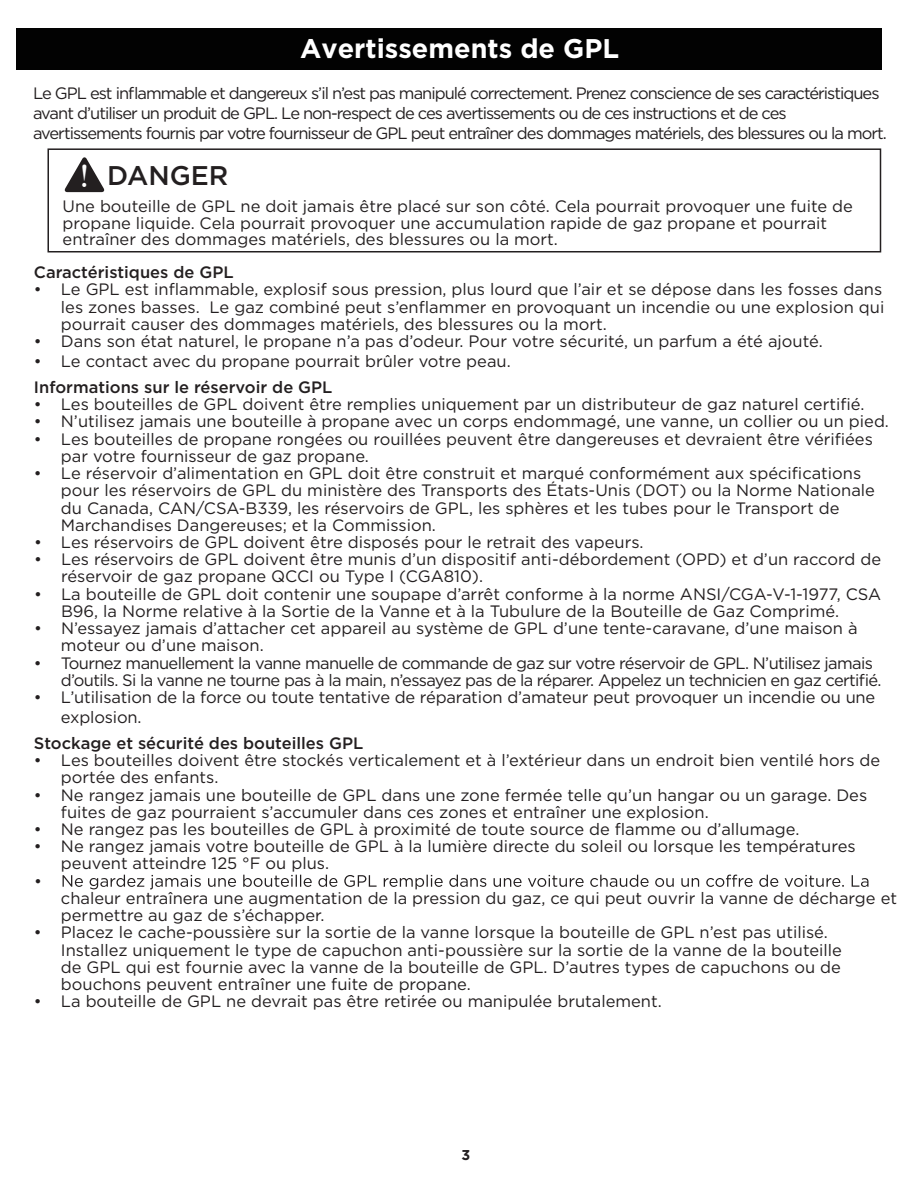
<style>
.page{position:relative;width:918px;height:1188px;background:#fff}
.page>*{position:absolute;margin:0;border:0;box-sizing:border-box;transform-origin:0 0}
.t1{font:700 27px "Gotham";color:#fff}
.t2{font:500 27px "Gotham";color:#231f20}
.t3{font:16.5px/17.2px "Gotham";color:#231f20}
.t4{font:16.5px/19.8px "Gotham";letter-spacing:-.06em;color:#231f20}
.t5{font:16.5px/17.2px "Gotham";letter-spacing:-.04em;color:#231f20}
.t6{font:500 16.5px "Gotham";color:#231f20}
.t7{font:700 14.25px "Gotham";color:#231f20}
.s1{font-family:"Bask Old Face";font-weight:400;font-size:33.45px;color:#fff}
</style>
<div class="page">
<div style="left:17px;top:28px;width:865px;height:42px;background:#020202"></div>
<svg style="left:63px;top:875px;width:805px;height:14px"></svg>
<div style="left:47px;top:148px;width:834px;height:104px;border:2px solid #231f20"></div>
<svg style="left:64px;top:157px;width:41px;height:35px"></svg>
<h1 class="t1" style="left:300px;top:30px;width:321px">Avertissements de GPL</h1>
<p class="t4" style="left:33px;top:83px;width:855px">Le GPL est inflammable et dangereux s’il n’est pas manipulé correctement. Prenez conscience de ses caractéristiques avant d’utiliser un produit de GPL. Le non-respect de ces avertissements ou de ces instructions et de ces avertissements fournis par votre fournisseur de GPL peut entraîner des dommages matériels, des blessures ou la mort.</p>
<h1 class="t2" style="left:80px;top:158px;width:150px"><span class="s1">!</span> DANGER</h1>
<p class="t3" style="left:63px;top:198px;width:792px;line-height:16.5px">Une bouteille de GPL ne doit jamais être placé sur son côté. Cela pourrait provoquer une fuite de propane liquide. Cela pourrait provoquer une accumulation rapide de gaz propane et pourrait entraîner des dommages matériels, des blessures ou la mort.</p>
<p class="t6" style="left:34px;top:262px;width:201px">Caractéristiques de GPL</p>
<p class="t3" style="left:61px;top:281px;width:825px;text-indent:-27px">• Le GPL est inflammable, explosif sous pression, plus lourd que l’air et se dépose dans les fosses dans les zones basses. Le gaz combiné peut s’enflammer en provoquant un incendie ou une explosion qui pourrait causer des dommages matériels, des blessures ou la mort.</p>
<p class="t3" style="left:34px;top:332px;width:790px">• Dans son état naturel, le propane n’a pas d’odeur. Pour votre sécurité, un parfum a été ajouté.</p>
<p class="t3" style="left:34px;top:352px;width:478px">• Le contact avec du propane pourrait brûler votre peau.</p>
<p class="t6" style="left:34px;top:376px;width:300px">Informations sur le réservoir de GPL</p>
<p class="t3" style="left:34px;top:395px;width:832px">• Les bouteilles de GPL doivent être remplies uniquement par un distributeur de gaz naturel certifié.</p>
<p class="t3" style="left:34px;top:412px;width:857px">• N’utilisez jamais une bouteille à propane avec un corps endommagé, une vanne, un collier ou un pied.</p>
<p class="t3" style="left:61px;top:430px;width:814px;text-indent:-27px">• Les bouteilles de propane rongées ou rouillées peuvent être dangereuses et devraient être vérifiées par votre fournisseur de gaz propane.</p>
<p class="t3" style="left:61px;top:464px;width:816px;text-indent:-27px">• Le réservoir d’alimentation en GPL doit être construit et marqué conformément aux spécifications pour les réservoirs de GPL du ministère des Transports des États-Unis (DOT) ou la Norme Nationale du Canada, CAN/CSA-B339, les réservoirs de GPL, les sphères et les tubes pour le Transport de Marchandises Dangereuses; et la Commission.</p>
<p class="t3" style="left:34px;top:533px;width:611px">• Les réservoirs de GPL doivent être disposés pour le retrait des vapeurs.</p>
<p class="t3" style="left:61px;top:550px;width:822px;text-indent:-27px">• Les réservoirs de GPL doivent être munis d’un dispositif anti-débordement (OPD) et d’un raccord de réservoir de gaz propane QCCI ou Type I (CGA810).</p>
<p class="t3" style="left:61px;top:585px;width:822px;text-indent:-27px">• La bouteille de GPL doit contenir une soupape d’arrêt conforme à la norme ANSI/CGA-V-1-1977, CSA<br>B96, la Norme relative à la Sortie de la Vanne et à la Tubulure de la Bouteille de Gaz Comprimé.</p>
<p class="t3" style="left:61px;top:619px;width:798px;text-indent:-27px">• N’essayez jamais d’attacher cet appareil au système de GPL d’une tente-caravane, d’une maison à moteur ou d’une maison.</p>
<p class="t5" style="left:61px;top:654px;width:822px;text-indent:-27px">• Tournez manuellement la vanne manuelle de commande de gaz sur votre réservoir de GPL. N’utilisez jamais d’outils. Si la vanne ne tourne pas à la main, n’essayez pas de la réparer. Appelez un technicien en gaz certifié.</p>
<p class="t3" style="left:61px;top:687px;width:816px;line-height:19.8px;text-indent:-27px">• L’utilisation de la force ou toute tentative de réparation d’amateur peut provoquer un incendie ou une explosion.</p>
<p class="t6" style="left:34px;top:732px;width:331px">Stockage et sécurité des bouteilles GPL</p>
<p class="t3" style="left:61px;top:751px;width:821px;text-indent:-27px">• Les bouteilles doivent être stockés verticalement et à l’extérieur dans un endroit bien ventilé hors de portée des enfants.</p>
<p class="t3" style="left:61px;top:786px;width:808px;text-indent:-27px">• Ne rangez jamais une bouteille de GPL dans une zone fermée telle qu’un hangar ou un garage. Des fuites de gaz pourraient s’accumuler dans ces zones et entraîner une explosion.</p>
<p class="t3" style="left:34px;top:820px;width:767px">• Ne rangez pas les bouteilles de GPL à proximité de toute source de flamme ou d’allumage.</p>
<p class="t3" style="left:34px;top:837px;width:823px">• Ne rangez jamais votre bouteille de GPL à la lumière directe du soleil ou lorsque les températures</p>
<p class="t3" style="left:61px;top:855px;width:270px">peuvent atteindre 125 °F ou plus.</p>
<p class="t3" style="left:34px;top:872px;width:9px">•</p>
<p class="t3" style="left:61px;top:889px;width:838px">chaleur entraînera une augmentation de la pression du gaz, ce qui peut ouvrir la vanne de décharge et</p>
<p class="t3" style="left:61px;top:906px;width:265px">permettre au gaz de s’échapper.</p>
<p class="t3" style="left:61px;top:924px;width:783px;text-indent:-27px">• Placez le cache-poussière sur la sortie de la vanne lorsque la bouteille de GPL n’est pas utilisé.<br>Installez uniquement le type de capuchon anti-poussière sur la sortie de la vanne de la bouteille de GPL qui est fournie avec la vanne de la bouteille de GPL. D’autres types de capuchons ou de bouchons peuvent entraîner une fuite de propane.</p>
<p class="t3" style="left:34px;top:993px;width:629px">• La bouteille de GPL ne devrait pas être retirée ou manipulée brutalement.</p>
<p class="t7" style="left:462px;top:1145px;width:10px">3</p>
</div>
